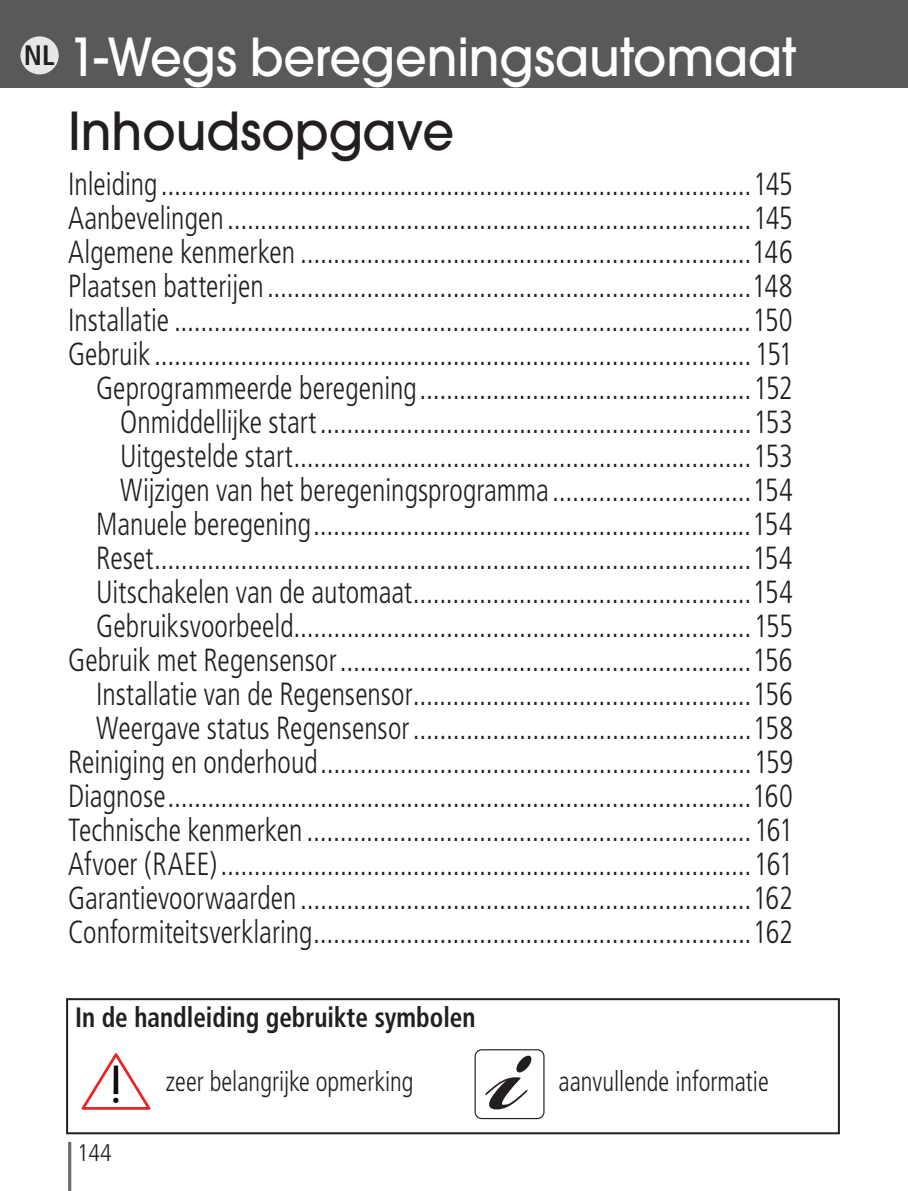
<style>
.page{position:relative;width:908px;height:1191px;background:#fff}
.page>*{position:absolute;margin:0;border:0;box-sizing:border-box;transform-origin:0 0}
.t1{font:500 52px "Avant Garde";letter-spacing:-.005em;color:#fff;scale:.95 1}
.t2{font:500 52px "Avant Garde";color:#231f20;scale:.95 1}
.t3{font:300 condensed 32px/34px "Frutiger";color:#231f20;text-align:right;scale:.9 1}
.t4{font:300 condensed 28px "Frutiger";color:#231f20;scale:.9 1}
.t5{font:700 condensed 28px "Frutiger";color:#231f20;scale:.9 1}
.t6{font:700 condensed 28px "Frutiger";color:#231f20}
.t7{font:300 condensed 24px "Frutiger";color:#231f20}
</style>
<div class="page">
<div style="left:0;top:0;width:907px;height:88px;background:#58595b"></div>
<div style="left:20px;top:36px;width:39px;height:38px;background:#e6e7e8;border-radius:50%"></div>
<div style="left:66px;top:998px;width:773px;height:136px;border:2px solid #231f20"></div>
<svg style="left:81px;top:1053px;width:69px;height:56px"></svg>
<div style="left:474px;top:1049px;width:70px;height:70px;border:1px solid #231f20;border-radius:7px"></div>
<svg style="left:485px;top:1055px;width:47px;height:54px"></svg>
<hr style="left:68px;top:1141px;width:3px;height:49px;background:#6d6e70">
<p class="t6" style="left:24px;top:44px;width:32px">NL</p>
<h1 class="t1" style="left:68px;top:38px;width:767px">1-Wegs beregeningsautomaat</h1>
<h1 class="t2" style="left:68px;top:112px;width:408px">Inhoudsopgave</h1>
<p class="t3" style="left:68px;top:170px;width:806px">Inleiding .........................................................................................145<br>Aanbevelingen ...............................................................................145<br>Algemene kenmerken ....................................................................146<br>Plaatsen batterijen .........................................................................148<br>Installatie .......................................................................................150<br>Gebruik ..........................................................................................151<br>Geprogrammeerde beregening ..................................................152<br>Onmiddellijke start .................................................................153<br>Uitgestelde start .....................................................................153<br>Wijzigen van het beregeningsprogramma ..............................154<br>Manuele beregening ..................................................................154<br>Reset ..........................................................................................154<br>Uitschakelen van de automaat ...................................................154<br>Gebruiksvoorbeeld .....................................................................155<br>Gebruik met Regensensor ..............................................................156<br>Installatie van de Regensensor ...................................................156<br>Weergave status Regensensor ...................................................158<br>Reiniging en onderhoud .................................................................159<br>Diagnose ........................................................................................160<br>Technische kenmerken ...................................................................161<br>Afvoer (RAEE) ................................................................................161<br>Garantievoorwaarden ....................................................................162<br>Conformiteitsverklaring ..................................................................162</p>
<p class="t5" style="left:75px;top:1006px;width:446px">In de handleiding gebruikte symbolen</p>
<p class="t7" style="left:77px;top:1142px;width:36px">144</p>
<p class="t4" style="left:166px;top:1069px;width:276px">zeer belangrijke opmerking</p>
<p class="t4" style="left:558px;top:1069px;width:235px">aanvullende informatie</p>
</div>
